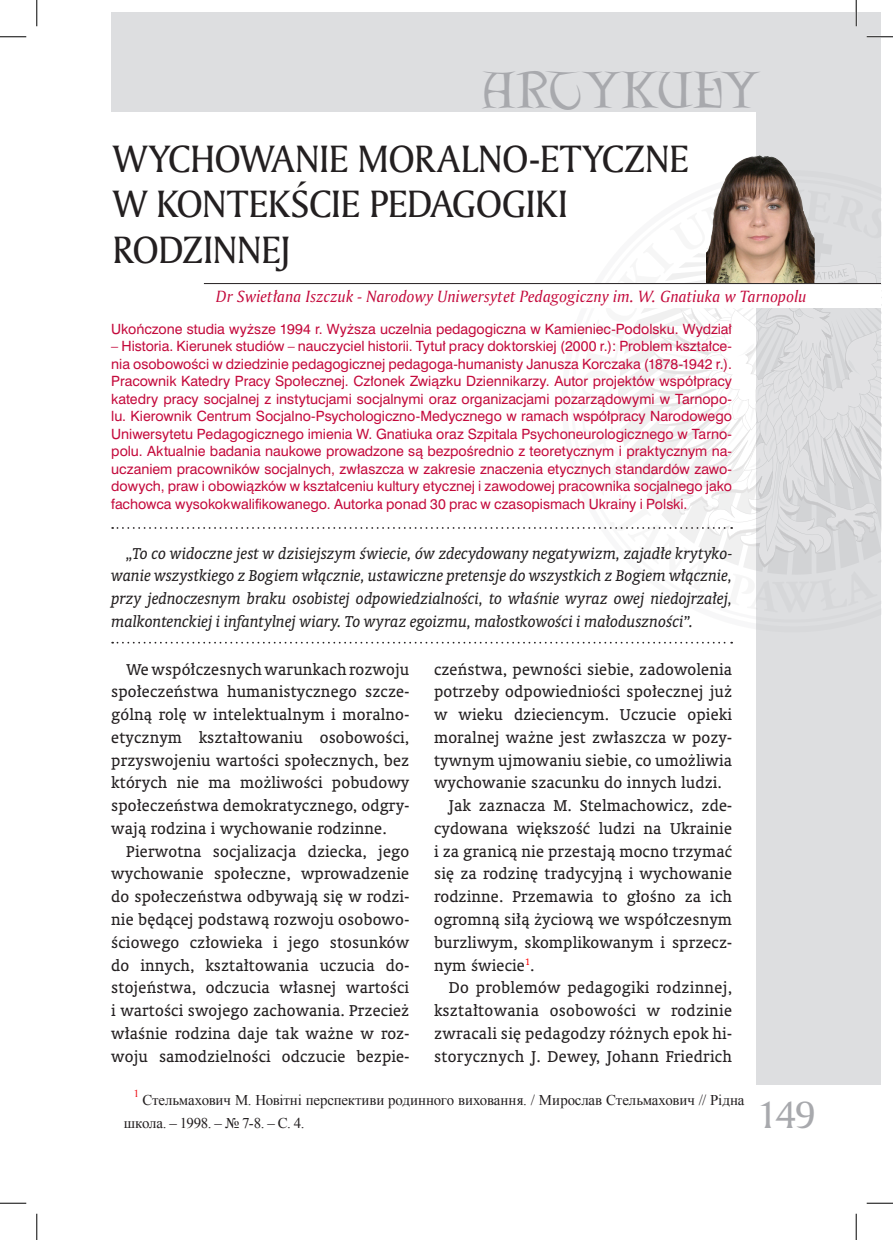
<style>
.page{position:relative;width:893px;height:1240px;background:#fff}
.page>*{position:absolute;margin:0;border:0;box-sizing:border-box;transform-origin:0 0}
.art-TEKST{font:46.55px "Lettergical PL";letter-spacing:-.005em;color:#a8a9ad}
.art-TYTUŁ{font:36.75px/45.5px "Amerigo PL";letter-spacing:-.03em;color:#231f20}
.pagina-strony{font:36.75px "Amerigo PL";color:#a8a9ad}
.Normalny{font:15.75px/22.8px "Oranda PL";letter-spacing:.01em;color:#231f20;text-align:justify}
.art-LEAD{font:italic 15.75px/22.8px "Oranda PL";letter-spacing:-.015em;color:#231f20;text-align:justify}
.art-autor_do_prawej{font:italic 15.75px "Amerigo PL";letter-spacing:.005em;color:#c40a3c}
.art-przypis{font:14.88px/22.8px "Times New Roman";letter-spacing:-.01em;color:#231f20}
.art-autor-opis{font:13.12px/17.5px "Swis 721 PL";color:#c40a3c;text-align:justify}
.art-przypis-2{font:10.15px "Amerigo PL";color:#ee1d23}
</style>
<div class="page">
<div style="left:756px;top:12px;width:124px;height:1071px;background:#dddee0"></div>
<div style="left:111px;top:12px;width:769px;height:99px;background:#dddee0"></div>
<svg style="left:112px;top:233px;width:768px;height:341px"></svg>
<svg style="left:112px;top:641px;width:619px;height:2px"></svg>
<img style="left:706px;top:155px;width:108px;height:128px">
<div style="left:37px;top:283px;width:843px;height:25px;background:#fff"></div>
<hr style="left:204px;top:283px;width:676px;height:1px;background:#231f20">
<hr style="left:866px;top:36px;width:26px;height:2px;background:#fff">
<hr style="left:854px;top:0;width:2px;height:26px;background:#fff">
<svg style="left:0;top:36px;width:26px;height:1px"></svg>
<svg style="left:866px;top:36px;width:26px;height:1px"></svg>
<svg style="left:0;top:1202px;width:26px;height:1px"></svg>
<svg style="left:866px;top:1202px;width:26px;height:1px"></svg>
<svg style="left:36px;top:0;width:1px;height:26px"></svg>
<svg style="left:36px;top:1213px;width:1px;height:26px"></svg>
<svg style="left:855px;top:0;width:1px;height:26px"></svg>
<svg style="left:855px;top:1213px;width:1px;height:26px"></svg>
<p class="art-TEKST" style="left:482px;top:61px;width:279px">ARTYKUŁY</p>
<p class="art-TYTUŁ" style="left:112px;top:135px;width:578px">WYCHOWANIE MORALNO-ETYCZNE<br>W KONTEKŚCIE PEDAGOGIKI<br>RODZINNEJ</p>
<p class="art-autor_do_prawej" style="left:216px;top:286px;width:591px">Dr Swietłana Iszczuk - Narodowy Uniwersytet Pedagogiczny im. W. Gnatiuka w Tarnopolu</p>
<p class="art-autor-opis" style="left:111px;top:320px;width:622px">Ukończone studia wyższe 1994 r. Wyższa uczelnia pedagogiczna w Kamieniec-Podolsku. Wydział</p>
<p class="art-autor-opis" style="left:111px;top:337px;width:622px">– Historia. Kierunek studiów – nauczyciel historii. Tytuł pracy doktorskiej (2000 r.): Problem kształce&shy;nia osobowości w dziedzinie pedagogicznej pedagoga-humanisty Janusza Korczaka (1878-1942 r.).<br>Pracownik Katedry Pracy Społecznej. Członek Związku Dziennikarzy. Autor projektów współpracy katedry pracy socjalnej z instytucjami socjalnymi oraz organizacjami pozarządowymi w Tarnopo&shy;lu. Kierownik Centrum Socjalno-Psychologiczno-Medycznego w ramach współpracy Narodowego Uniwersytetu Pedagogicznego imienia W. Gnatiuka oraz Szpitala Psychoneurologicznego w Tarno&shy;polu. Aktualnie badania naukowe prowadzone są bezpośrednio z teoretycznym i praktycznym na&shy;uczaniem pracowników socjalnych, zwłaszcza w zakresie znaczenia etycznych standardów zawo&shy;dowych, praw i obowiązków w kształceniu kultury etycznej i zawodowej pracownika socjalnego jako fachowca wysokokwalifikowanego. Autorka ponad 30 prac w czasopismach Ukrainy i Polski.</p>
<p class="art-LEAD" style="left:111px;top:541px;width:622px;text-indent:15px">„To co widoczne jest w dzisiejszym świecie, ów zdecydowany negatywizm, zajadłe krytyko&shy;wanie wszystkiego z Bogiem włącznie, ustawiczne pretensje do wszystkich z Bogiem włącznie, przy jednoczesnym braku osobistej odpowiedzialności, to właśnie wyraz owej niedojrzałej, malkontenckiej i infantylnej wiary. To wyraz egoizmu, małostkowości i małoduszności”.</p>
<p class="Normalny" style="left:111px;top:657px;width:299px;text-indent:15px">We współczesnych warunkach rozwoju społeczeństwa humanistycznego szcze&shy;gólną rolę w intelektualnym i moralno&shy;etycznym kształtowaniu osobowości, przyswojeniu wartości społecznych, bez których nie ma możliwości pobudowy społeczeństwa demokratycznego, odgry&shy;wają rodzina i wychowanie rodzinne.</p>
<p class="Normalny" style="left:111px;top:839px;width:299px;text-indent:15px">Pierwotna socjalizacja dziecka, jego wychowanie społeczne, wprowadzenie do społeczeństwa odbywają się w rodzi&shy;nie będącej podstawą rozwoju osobowo&shy;ściowego człowieka i jego stosunków do innych, kształtowania uczucia do&shy;stojeństwa, odczucia własnej wartości i wartości swojego zachowania. Przecież właśnie rodzina daje tak ważne w roz&shy;woju samodzielności odczucie bezpie-</p>
<p class="Normalny" style="left:434px;top:657px;width:299px">czeństwa, pewności siebie, zadowolenia potrzeby odpowiedniości społecznej już w wieku dzieciencym. Uczucie opieki moralnej ważne jest zwłaszcza w pozy&shy;tywnym ujmowaniu siebie, co umożliwia wychowanie szacunku do innych ludzi.</p>
<p class="Normalny" style="left:434px;top:794px;width:299px;text-indent:15px">Jak zaznacza M. Stelmachowicz, zde&shy;cydowana większość ludzi na Ukrainie i za granicą nie przestają mocno trzymać się za rodzinę tradycyjną i wychowanie rodzinne. Przemawia to głośno za ich ogromną siłą życiową we współczesnym burzliwym, skomplikowanym i sprzecz&shy;nym świecie<sup>1</sup>.</p>
<p class="Normalny" style="left:434px;top:976px;width:299px;text-indent:15px">Do problemów pedagogiki rodzinnej, kształtowania osobowości w rodzinie zwracali się pedagodzy różnych epok hi&shy;storycznych J. Dewey, Johann Friedrich</p>
<p class="art-przypis-2" style="left:133px;top:1086px;width:7px">1</p>
<p class="art-przypis" style="left:124px;top:1088px;width:622px;text-indent:19px">Стельмахович М. Новітні перспективи родинного виховання. / Мирослав Стельмахович // Рідна школа. – 1998. – № 7-8. – С. 4.</p>
<p class="pagina-strony" style="left:756px;top:1089px;width:60px">149</p>
</div>
